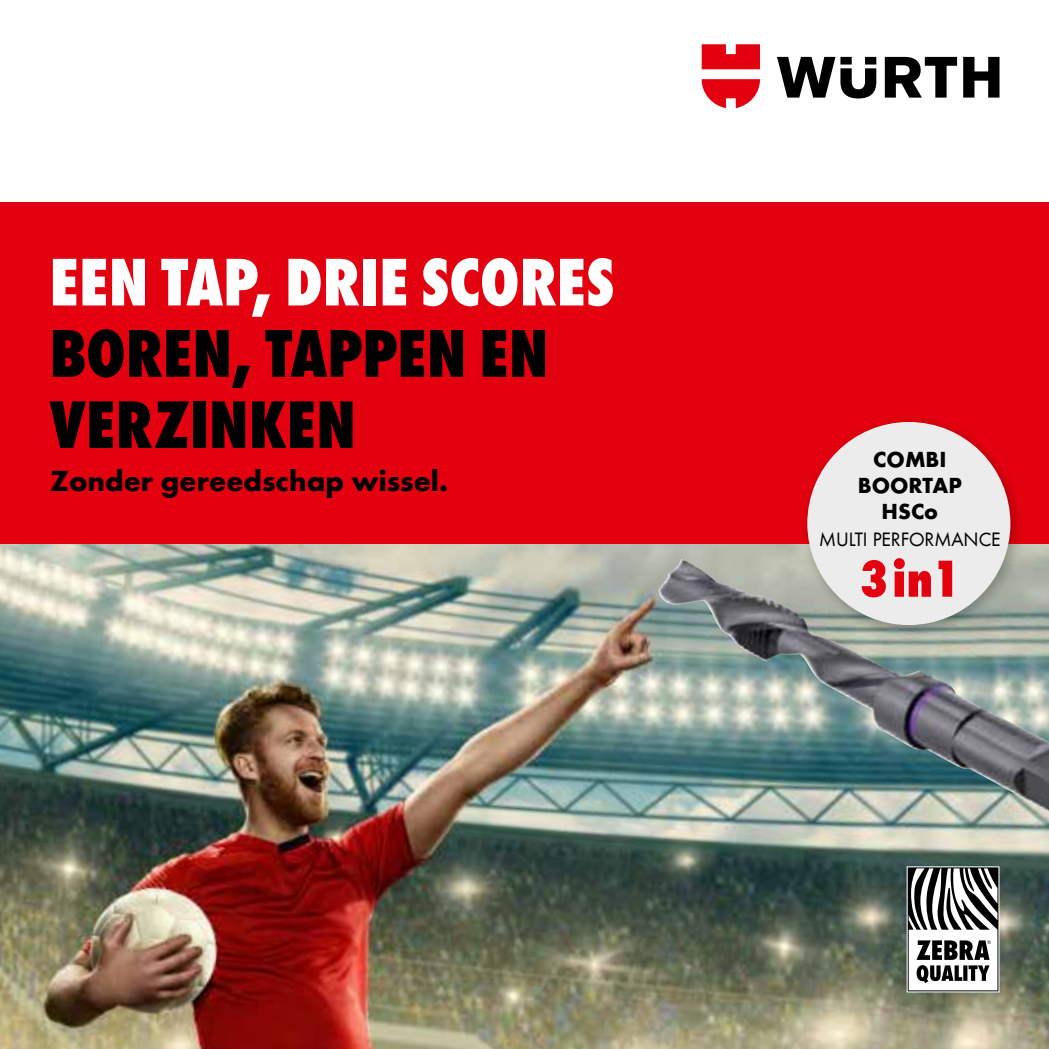
<style>
.page{position:relative;width:1049px;height:1049px;background:#fff}
.page>*{position:absolute;margin:0;border:0;box-sizing:border-box;transform-origin:0 0}
.t1{font:800 condensed 70px/71.2px "Wuerth";color:#000}
.t2{font:800 condensed 70px "Wuerth";color:#fff}
.t3{font:800 condensed 54px "Wuerth";color:#e3000f}
.t4{font:700 30px "Wuerth";color:#000}
.t5{font:700 22.5px/26.2px "Wuerth";color:#000;text-align:center}
.t6{font:20px "Wuerth";color:#000}
</style>
<div class="page">
<img style="left:0;top:544px;width:1049px;height:505px">
<div style="left:0;top:203px;width:1049px;height:341px;background:#e3000f"></div>
<svg style="left:777px;top:57px;width:222px;height:41px"></svg>
<svg style="left:702px;top:44px;width:58px;height:64px"></svg>
<div style="left:799px;top:414px;width:225px;height:225px;background:#000;opacity:.25"></div>
<div style="left:807px;top:422px;width:203px;height:203px;background:#ececed;border-radius:50%"></div>
<svg style="left:908px;top:867px;width:90px;height:124px"></svg>
<img style="left:658px;top:559px;width:391px;height:253px">
<h1 class="t2" style="left:50px;top:233px;width:566px">EEN TAP, DRIE SCORES</h1>
<h1 class="t1" style="left:50px;top:313px;width:500px">BOREN, TAPPEN EN<br>VERZINKEN</h1>
<p class="t4" style="left:50px;top:459px;width:400px">Zonder gereedschap wissel.</p>
<p class="t5" style="left:858px;top:444px;width:105px">COMBI<br>BOORTAP<br>HSCo</p>
<p class="t6" style="left:819px;top:525px;width:183px">MULTI PERFORMANCE</p>
<h2 class="t3" style="left:859px;top:541px;width:102px">3in1</h2>
</div>
